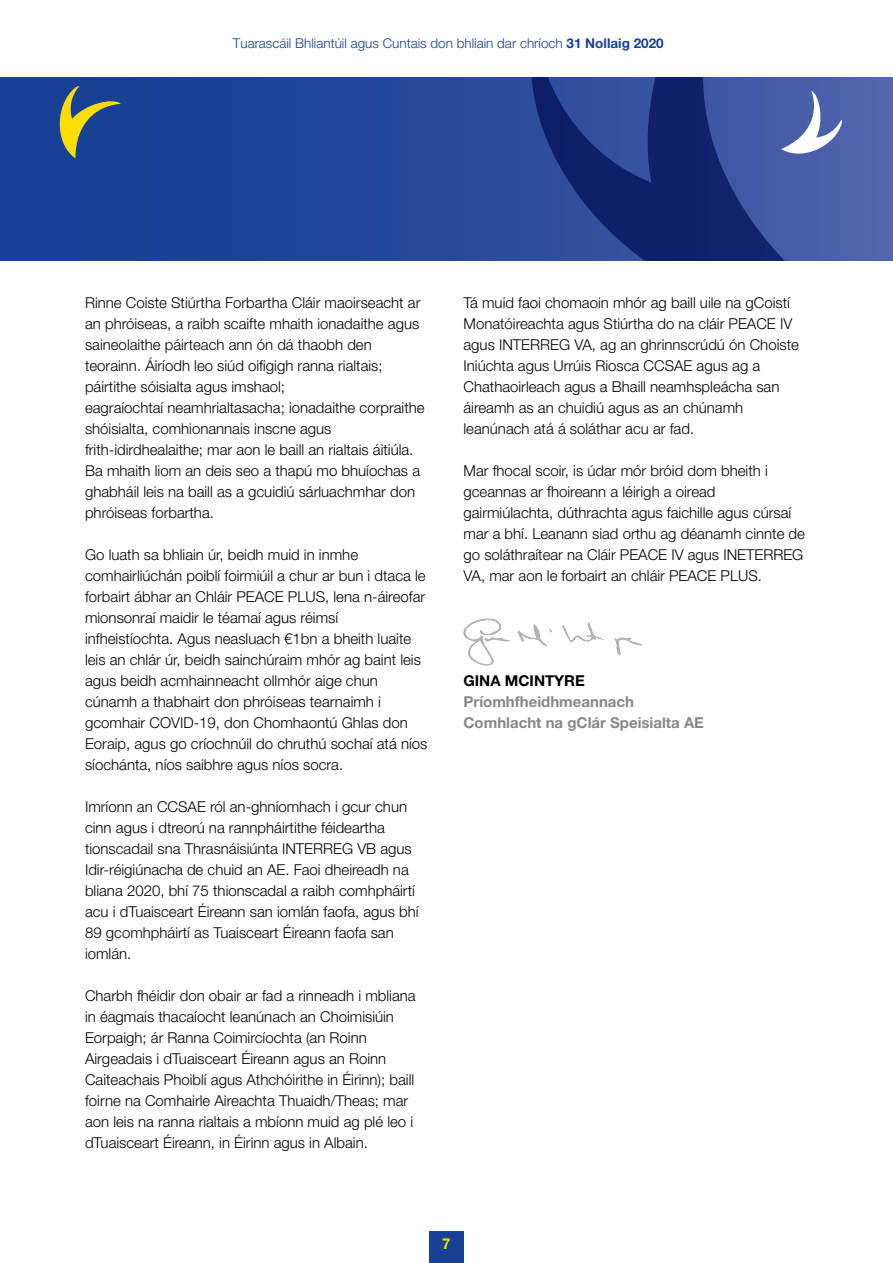
<style>
.page{position:relative;width:893px;height:1263px;background:#fff}
.page>*{position:absolute;margin:0;border:0;box-sizing:border-box;transform-origin:0 0}
.P_Body{font:300 15px/21px "Helvetica Neue LT Std";color:#000}
.P_Body-2{font:700 15px "Helvetica Neue LT Std";color:#878787}
.P_Body-3{font:700 15px "Helvetica Neue LT Std";color:#000}
.t1{font:700 15px "Helvetica Neue LT Std";color:#fd0}
.t2{font:300 13.5px "Helvetica Neue LT Std";color:#164194}
.s1{font-weight:700}
</style>
<div class="page">
<div style="left:429px;top:1231px;width:34px;height:32px;background:#164194"></div>
<svg style="left:0;top:77px;width:893px;height:183px;background:#234898"></svg>
<svg style="left:531px;top:77px;width:296px;height:183px;background:#273e89"></svg>
<svg style="left:781px;top:91px;width:61px;height:71px"></svg>
<svg style="left:53px;top:86px;width:68px;height:72px;background:#4d6670"></svg>
<svg style="left:463px;top:618px;width:179px;height:48px"></svg>
<p class="t2" style="left:233px;top:35px;width:432px">Tuarascáil Bhliantúil agus Cuntais don bhliain dar chríoch <span class="s1">31 Nollaig 2020</span></p>
<p class="P_Body" style="left:85px;top:292px;width:341px">Rinne Coiste Stiúrtha Forbartha Cláir maoirseacht ar an phróiseas, a raibh scaifte mhaith ionadaithe agus saineolaithe páirteach ann ón dá thaobh den teorainn. Áiríodh leo siúd oifigigh ranna rialtais; páirtithe sóisialta agus imshaol;<br>eagraíochtaí neamhrialtasacha; ionadaithe corpraithe shóisialta, comhionannais inscne agus frith-idirdhealaithe; mar aon le baill an rialtais áitiúla.<br>Ba mhaith liom an deis seo a thapú mo bhuíochas a ghabháil leis na baill as a gcuidiú sárluachmhar don phróiseas forbartha.</p>
<p class="P_Body" style="left:85px;top:544px;width:344px">Go luath sa bhliain úr, beidh muid in inmhe comhairliúchán poiblí foirmiúil a chur ar bun i dtaca le forbairt ábhar an Chláir PEACE PLUS, lena n-áireofar mionsonraí maidir le téamaí agus réimsí infheistíochta. Agus neasluach €1bn a bheith luaite leis an chlár úr, beidh sainchúraim mhór ag baint leis agus beidh acmhainneacht ollmhór aige chun cúnamh a thabhairt don phróiseas tearnaimh i gcomhair COVID-19, don Chomhaontú Ghlas don Eoraip, agus go críochnúil do chruthú sochaí atá níos síochánta, níos saibhre agus níos socra.</p>
<p class="P_Body" style="left:85px;top:796px;width:335px">Imríonn an CCSAE ról an-ghníomhach i gcur chun cinn agus i dtreorú na rannpháirtithe féideartha tionscadail sna Thrasnáisiúnta INTERREG VB agus Idir-réigiúnacha de chuid an AE. Faoi dheireadh na bliana 2020, bhí 75 thionscadal a raibh comhpháirtí acu i dTuaisceart Éireann san iomlán faofa, agus bhí 89 gcomhpháirtí as Tuaisceart Éireann faofa san iomlán.</p>
<p class="P_Body" style="left:85px;top:985px;width:332px">Charbh fhéidir don obair ar fad a rinneadh i mbliana in éagmais thacaíocht leanúnach an Choimisiúin Eorpaigh; ár Ranna Coimircíochta (an Roinn Airgeadais i dTuaisceart Éireann agus an Roinn Caiteachais Phoiblí agus Athchóirithe in Éirinn); baill foirne na Comhairle Aireachta Thuaidh/Theas; mar aon leis na ranna rialtais a mbíonn muid ag plé leo i dTuaisceart Éireann, in Éirinn agus in Albain.</p>
<p class="P_Body" style="left:463px;top:292px;width:337px">Tá muid faoi chomaoin mhór ag baill uile na gCoistí Monatóireachta agus Stiúrtha do na cláir PEACE IV agus INTERREG VA, ag an ghrinnscrúdú ón Choiste Iniúchta agus Urrúis Riosca CCSAE agus ag a Chathaoirleach agus a Bhaill neamhspleácha san áireamh as an chuidiú agus as an chúnamh leanúnach atá á soláthar acu ar fad.</p>
<p class="P_Body" style="left:463px;top:460px;width:343px">Mar fhocal scoir, is údar mór bróid dom bheith i gceannas ar fhoireann a léirigh a oiread gairmiúlachta, dúthrachta agus faichille agus cúrsaí mar a bhí. Leanann siad orthu ag déanamh cinnte de go soláthraítear na Cláir PEACE IV agus INETERREG VA, mar aon le forbairt an chláir PEACE PLUS.</p>
<p class="P_Body-3" style="left:463px;top:672px;width:123px">GINA MCINTYRE</p>
<p class="P_Body-2" style="left:463px;top:693px;width:172px">Príomhfheidhmeannach</p>
<p class="P_Body-2" style="left:463px;top:714px;width:242px">Comhlacht na gClár Speisialta AE</p>
<p class="t1" style="left:442px;top:1234px;width:10px">7</p>
</div>
